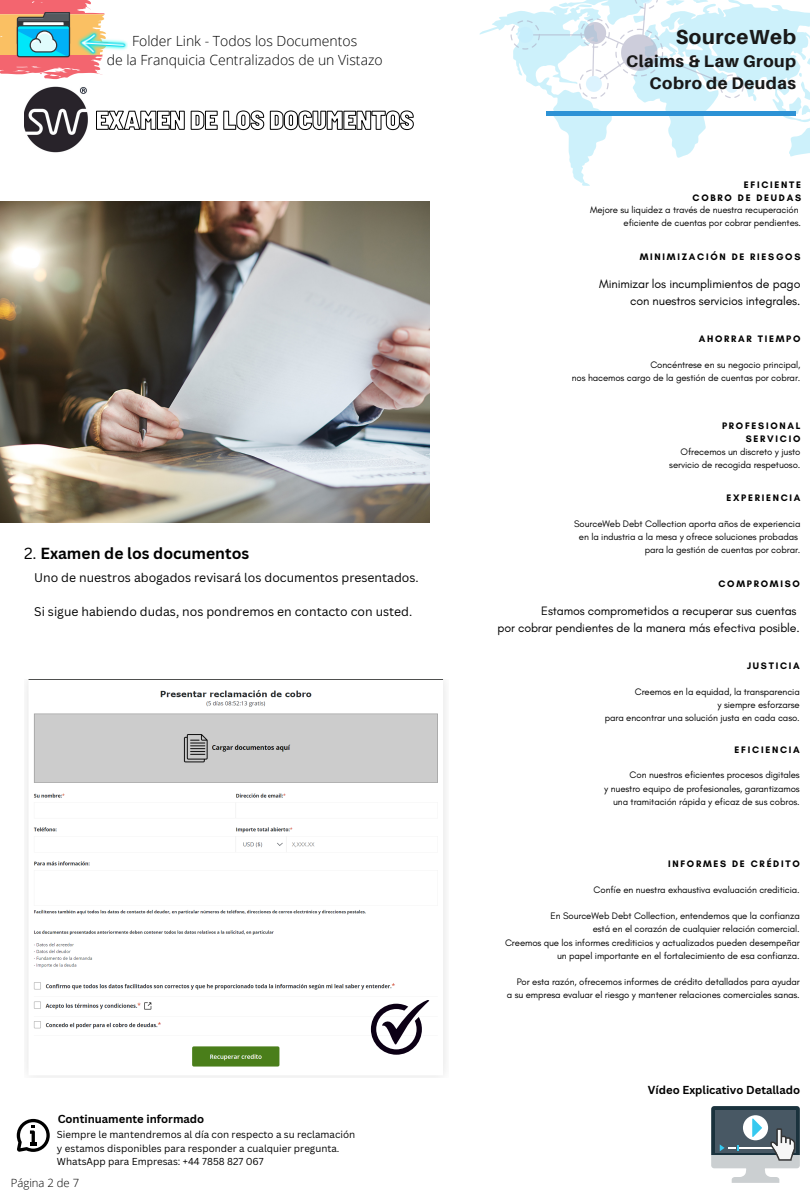
<style>
.page{position:relative;width:810px;height:1200px;background:#fff}
.page>*{position:absolute;margin:0;border:0;box-sizing:border-box;transform-origin:0 0}
.t1{font:800 20.4px "Aileron";letter-spacing:.03em;color:#191919}
.t2{font:800 16.76px "Aileron";letter-spacing:.03em;color:#191919}
.t3{font:700 15.64px "Canva Sans";color:#000}
.t4{font:300 14px "Open Sans";color:#000}
.t5{font:12.4px "Glacial Indifference";letter-spacing:-.01em;color:#000}
.t6{font:12.2px "Canva Sans";color:#000}
.t7{font:300 11.32px "Open Sans";color:#000}
.t8{font:700 11.28px "Canva Sans";color:#000}
.t9{font:9.8px "Canva Sans";color:#000}
.t10{font:9.6px/13.2px "Glacial Indifference";letter-spacing:-.01em;color:#000;text-align:right}
.t11{font:700 9.6px "Glacial Indifference";letter-spacing:.18em;color:#000}
.s1{font-weight:400}
</style>
<div class="page">
<img style="left:24px;top:86px;width:63px;height:67px">
<svg style="left:479px;top:0;width:331px;height:186px"></svg>
<hr style="left:547px;top:112px;width:249px;height:4px;background:#2c92d5">
<img style="left:0;top:201px;width:429px;height:322px">
<svg style="left:17px;top:1119px;width:33px;height:33px"></svg>
<img style="left:26px;top:679px;width:420px;height:398px">
<svg style="left:371px;top:1000px;width:58px;height:55px"></svg>
<svg style="left:96px;top:110px;width:318px;height:20px"></svg>
<svg style="left:0;top:0;width:105px;height:79px;background:#bf9e98"></svg>
<img style="left:74px;top:27px;width:54px;height:32px">
<svg style="left:711px;top:1106px;width:89px;height:77px"></svg>
<p class="t4" style="left:132px;top:31px;width:227px">Folder Link - Todos los Documentos</p>
<p class="t4" style="left:107px;top:50px;width:277px">de la Franquicia Centralizados de un Vistazo</p>
<p class="t3" style="left:24px;top:543px;width:227px"><span class="s1">2.</span> Examen de los documentos</p>
<p class="t6" style="left:34px;top:569px;width:386px">Uno de nuestros abogados revisará los documentos presentados.</p>
<p class="t6" style="left:34px;top:603px;width:380px">Si sigue habiendo dudas, nos pondremos en contacto con usted.</p>
<p class="t8" style="left:58px;top:1111px;width:148px">Continuamente informado</p>
<p class="t9" style="left:57px;top:1128px;width:300px">Siempre le mantendremos al día con respecto a su reclamación</p>
<p class="t9" style="left:57px;top:1141px;width:284px">y estamos disponibles para responder a cualquier pregunta.</p>
<p class="t9" style="left:57px;top:1155px;width:208px">WhatsApp para Empresas: +44 7858 827 067</p>
<p class="t7" style="left:11px;top:1175px;width:70px">Página 2 de 7</p>
<p class="t1" style="left:676px;top:25px;width:122px">SourceWeb</p>
<p class="t2" style="left:626px;top:51px;width:172px">Claims &amp; Law Group</p>
<p class="t2" style="left:650px;top:73px;width:148px">Cobro de Deudas</p>
<p class="t11" style="left:744px;top:178px;width:59px">EFICIENTE</p>
<p class="t11" style="left:693px;top:192px;width:110px">COBRO DE DEUDAS</p>
<p class="t10" style="left:590px;top:203px;width:210px">Mejore su liquidez a través de nuestra recuperación</p>
<p class="t10" style="left:624px;top:216px;width:179px">eficiente de cuentas por cobrar pendientes.</p>
<p class="t11" style="left:640px;top:251px;width:162px">MINIMIZACIÓN DE RIESGOS</p>
<p class="t5" style="left:599px;top:277px;width:203px">Minimizar los incumplimientos de pago</p>
<p class="t5" style="left:630px;top:294px;width:172px">con nuestros servicios integrales.</p>
<p class="t11" style="left:699px;top:333px;width:103px">AHORRAR TIEMPO</p>
<p class="t10" style="left:650px;top:358px;width:152px">Concéntrese en su negocio principal,</p>
<p class="t10" style="left:572px;top:371px;width:230px">nos hacemos cargo de la gestión de cuentas por cobrar.</p>
<p class="t11" style="left:722px;top:420px;width:80px">PROFESIONAL</p>
<p class="t11" style="left:746px;top:433px;width:56px">SERVICIO</p>
<p class="t10" style="left:681px;top:445px;width:121px">Ofrecemos un discreto y justo</p>
<p class="t10" style="left:669px;top:458px;width:133px">servicio de recogida respetuoso.</p>
<p class="t11" style="left:726px;top:492px;width:76px">EXPERIENCIA</p>
<p class="t10" style="left:574px;top:517px;width:228px">SourceWeb Debt Collection aporta años de experiencia</p>
<p class="t10" style="left:579px;top:530px;width:221px">en la industria a la mesa y ofrece soluciones probadas</p>
<p class="t10" style="left:645px;top:543px;width:157px">para la gestión de cuentas por cobrar.</p>
<p class="t11" style="left:718px;top:578px;width:83px">COMPROMISO</p>
<p class="t5" style="left:541px;top:604px;width:257px">Estamos comprometidos a recuperar sus cuentas</p>
<p class="t5" style="left:497px;top:621px;width:304px">por cobrar pendientes de la manera más efectiva posible.</p>
<p class="t11" style="left:747px;top:660px;width:54px">JUSTICIA</p>
<p class="t10" style="left:635px;top:685px;width:167px">Creemos en la equidad, la transparencia</p>
<p class="t10" style="left:718px;top:698px;width:84px">y siempre esforzarse</p>
<p class="t10" style="left:605px;top:711px;width:197px">para encontrar una solución justa en cada caso.</p>
<p class="t11" style="left:735px;top:744px;width:67px">EFICIENCIA</p>
<p class="t10" style="left:630px;top:768px;width:172px">Con nuestros eficientes procesos digitales</p>
<p class="t10" style="left:604px;top:782px;width:197px">y nuestro equipo de profesionales, garantizamos</p>
<p class="t10" style="left:613px;top:795px;width:188px">una tramitación rápida y eficaz de sus cobros.</p>
<p class="t11" style="left:668px;top:858px;width:133px">INFORMES DE CRÉDITO</p>
<p class="t10" style="left:594px;top:883px;width:208px">Confíe en nuestra exhaustiva evaluación crediticia.</p>
<p class="t10" style="left:551px;top:909px;width:251px">En SourceWeb Debt Collection, entendemos que la confianza</p>
<p class="t10" style="left:593px;top:922px;width:209px">está en el corazón de cualquier relación comercial.</p>
<p class="t10" style="left:505px;top:936px;width:296px">Creemos que los informes crediticios y actualizados pueden desempeñar un papel importante en el fortalecimiento de esa confianza.</p>
<p class="t10" style="left:517px;top:975px;width:285px">Por esta razón, ofrecemos informes de crédito detallados para ayudar</p>
<p class="t10" style="left:507px;top:988px;width:294px">a su empresa evaluar el riesgo y mantener relaciones comerciales sanas.</p>
<p class="t8" style="left:648px;top:1082px;width:154px">Vídeo Explicativo Detallado</p>
</div>
